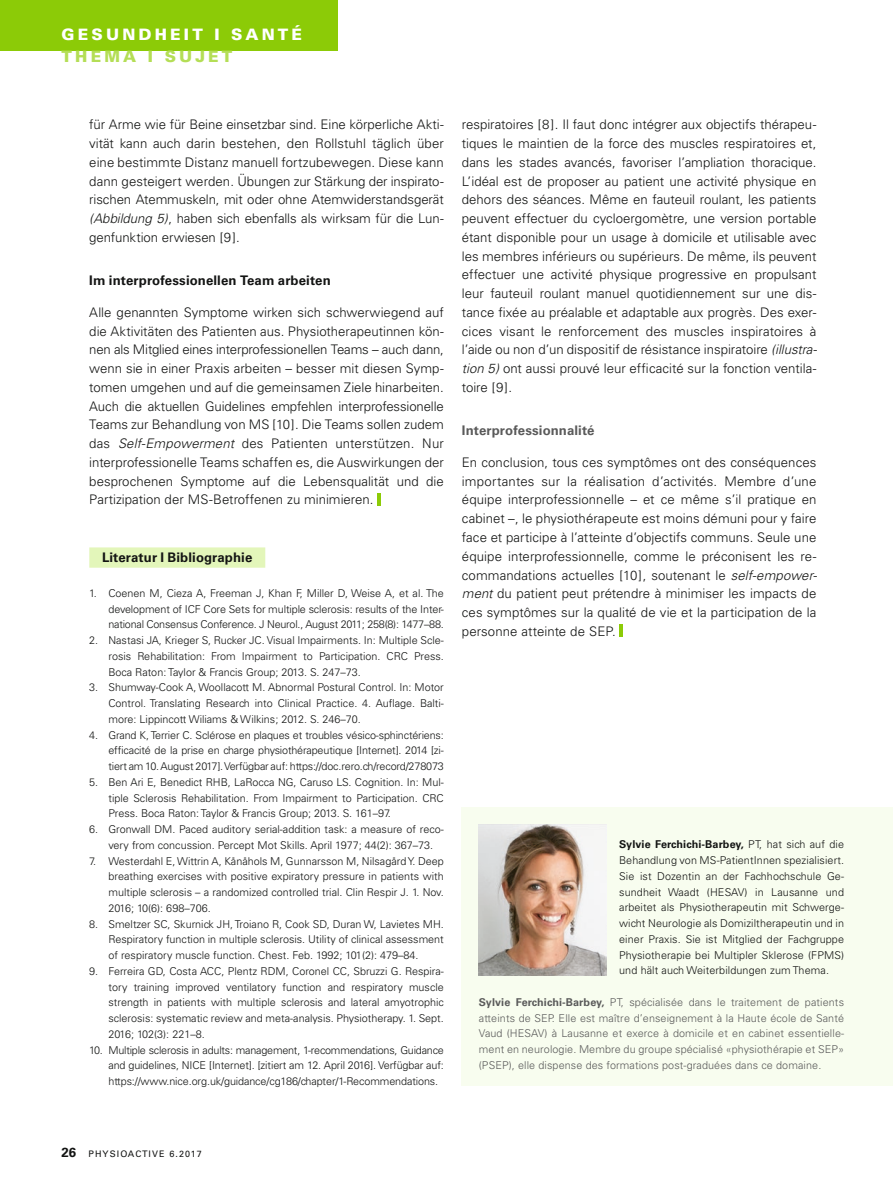
<style>
.page{position:relative;width:893px;height:1191px;background:#fff}
.page>*{position:absolute;margin:0;border:0;box-sizing:border-box;transform-origin:0 0}
.t1{font:900 15.75px "Univers";letter-spacing:.2em;color:#fff}
.t2{font:900 15.75px "Univers";letter-spacing:.2em;color:#b4de56}
.t3{font:300 13.2px/18.8px "Univers";color:#131413;text-align:justify}
.t4{font:700 13.2px "Univers";letter-spacing:.01em;color:#131413}
.t5{font:700 13.2px "Univers";letter-spacing:.01em;color:#5a5a5a}
.t6{font:300 10.8px/15.8px "Univers";color:#131413;text-align:justify}
.t7{font:300 10.8px/15.8px "Univers";letter-spacing:.01em;color:#5a5a5a;text-align:justify}
.t8{font:9px "Univers";letter-spacing:.12em;color:#131413}
.s1{font-style:italic}
.s2{font-weight:700}
.s3{font-weight:700;font-size:13.2px}
</style>
<div class="page">
<div style="left:0;top:0;width:338px;height:51px;background:#8ccb07"></div>
<div style="left:89px;top:547px;width:176px;height:20px;background:#e3f6ba"></div>
<svg style="left:377px;top:493px;width:3px;height:13px"></svg>
<svg style="left:620px;top:624px;width:3px;height:13px"></svg>
<div style="left:462px;top:808px;width:431px;height:278px;background:#f8fdef"></div>
<img style="left:479px;top:825px;width:127px;height:150px">
<h1 class="t1" style="left:62px;top:25px;width:242px">GESUNDHEIT I SANTÉ</h1>
<h1 class="t2" style="left:62px;top:47px;width:172px">THEMA I SUJET</h1>
<p class="t3" style="left:89px;top:115px;width:356px">für Arme wie für Beine einsetzbar sind. Eine körperliche Akti&shy;vität kann auch darin bestehen, den Rollstuhl täglich über eine bestimmte Distanz manuell fortzubewegen. Diese kann dann gesteigert werden. Übungen zur Stärkung der inspirato&shy;rischen Atemmuskeln, mit oder ohne Atemwiderstandsgerät <span class="s1">(Abbildung 5)</span>, haben sich ebenfalls als wirksam für die Lun&shy;genfunktion erwiesen [9].</p>
<p class="t4" style="left:89px;top:273px;width:243px">Im interprofessionellen Team arbeiten</p>
<p class="t3" style="left:89px;top:303px;width:356px">Alle genannten Symptome wirken sich schwerwiegend auf die Aktivitäten des Patienten aus. Physiotherapeutinnen kön&shy;nen als Mitglied eines interprofessionellen Teams – auch dann, wenn sie in einer Praxis arbeiten – besser mit diesen Symp&shy;tomen umgehen und auf die gemeinsamen Ziele hinarbeiten.<br>Auch die aktuellen Guidelines empfehlen interprofessionelle Teams zur Behandlung von MS [10]. Die Teams sollen zudem das <span class="s1">Self-Empowerment</span> des Patienten unterstützen. Nur interprofessionelle Teams schaffen es, die Auswirkungen der besprochenen Symptome auf die Lebensqualität und die Partizipation der MS-Betroffenen zu minimieren.</p>
<p class="t4" style="left:102px;top:550px;width:152px">Literatur I Bibliographie</p>
<p class="t6" style="left:108px;top:585px;width:337px;text-indent:-19px">1. Coenen M, Cieza A, Freeman J, Khan F, Miller D, Weise A, et al. The development of ICF Core Sets for multiple sclerosis: results of the Inter&shy;national Consensus Conference. J Neurol., August 2011; 258(8): 1477–88.</p>
<p class="t6" style="left:108px;top:632px;width:337px;text-indent:-19px">2. Nastasi JA, Krieger S, Rucker JC. Visual Impairments. In: Multiple Scle&shy;rosis Rehabilitation: From Impairment to Participation. CRC Press.<br>Boca Raton: Taylor &amp; Francis Group; 2013. S. 247–73.</p>
<p class="t6" style="left:108px;top:679px;width:337px;text-indent:-19px">3. Shumway-Cook A, Woollacott M. Abnormal Postural Control. In: Motor Control. Translating Research into Clinical Practice. 4. Auflage. Balti&shy;more: Lippincott Wiliams &amp; Wilkins; 2012. S. 246–70.</p>
<p class="t6" style="left:108px;top:727px;width:337px;text-indent:-19px">4. Grand K, Terrier C. Sclérose en plaques et troubles vésico-sphinctériens: efficacité de la prise en charge physiothérapeutique [Internet]. 2014 [zi&shy;tiert am 10. August 2017]. Verfügbar auf: https://doc.rero.ch/record/278073</p>
<p class="t6" style="left:108px;top:774px;width:337px;text-indent:-19px">5. Ben Ari E, Benedict RHB, LaRocca NG, Caruso LS. Cognition. In: Mul&shy;tiple Sclerosis Rehabilitation. From Impairment to Participation. CRC Press. Boca Raton: Taylor &amp; Francis Group; 2013. S. 161–97.</p>
<p class="t6" style="left:108px;top:821px;width:337px;text-indent:-19px">6. Gronwall DM. Paced auditory serial-addition task: a measure of reco&shy;very from concussion. Percept Mot Skills. April 1977; 44(2): 367–73.</p>
<p class="t6" style="left:108px;top:853px;width:337px;text-indent:-19px">7. Westerdahl E, Wittrin A, Kånåhols M, Gunnarsson M, Nilsagård Y. Deep breathing exercises with positive expiratory pressure in patients with multiple sclerosis – a randomized controlled trial. Clin Respir J. 1. Nov.<br>2016; 10(6): 698–706.</p>
<p class="t6" style="left:108px;top:916px;width:337px;text-indent:-19px">8. Smeltzer SC, Skurnick JH, Troiano R, Cook SD, Duran W, Lavietes MH.<br>Respiratory function in multiple sclerosis. Utility of clinical assessment of respiratory muscle function. Chest. Feb. 1992; 101(2): 479–84.</p>
<p class="t6" style="left:108px;top:963px;width:337px;text-indent:-19px">9. Ferreira GD, Costa ACC, Plentz RDM, Coronel CC, Sbruzzi G. Respira&shy;tory training improved ventilatory function and respiratory muscle strength in patients with multiple sclerosis and lateral amyotrophic sclerosis: systematic review and meta-analysis. Physiotherapy. 1. Sept.<br>2016; 102(3): 221–8.</p>
<p class="t6" style="left:108px;top:1042px;width:337px;text-indent:-19px">10. Multiple sclerosis in adults: management, 1-recommendations, Guidance and guidelines, NICE [Internet]. [zitiert am 12. April 2016]. Verfügbar auf: https://www.nice.org.uk/guidance/cg186/chapter/1-Recommendations.</p>
<p class="t3" style="left:462px;top:115px;width:357px">respiratoires [8]. Il faut donc intégrer aux objectifs thérapeu&shy;tiques le maintien de la force des muscles respiratoires et, dans les stades avancés, favoriser l’ampliation thoracique.<br>L’idéal est de proposer au patient une activité physique en dehors des séances. Même en fauteuil roulant, les patients peuvent effectuer du cycloergomètre, une version portable étant disponible pour un usage à domicile et utilisable avec les membres inférieurs ou supérieurs. De même, ils peuvent effectuer une activité physique progressive en propulsant leur fauteuil roulant manuel quotidiennement sur une dis&shy;tance fixée au préalable et adaptable aux progrès. Des exer&shy;cices visant le renforcement des muscles inspiratoires à l’aide ou non d’un dispositif de résistance inspiratoire <span class="s1">(illustra&shy;tion 5)</span> ont aussi prouvé leur efficacité sur la fonction ventila&shy;toire [9].</p>
<p class="t5" style="left:462px;top:423px;width:134px">Interprofessionnalité</p>
<p class="t3" style="left:462px;top:453px;width:357px">En conclusion, tous ces symptômes ont des conséquences importantes sur la réalisation d’activités. Membre d’une équipe interprofessionnelle – et ce même s’il pratique en cabinet –, le physiothérapeute est moins démuni pour y faire face et participe à l’atteinte d’objectifs communs. Seule une équipe interprofessionnelle, comme le préconisent les re&shy;commandations actuelles [10], soutenant le <span class="s1">self-empower&shy;ment</span> du patient peut prétendre à minimiser les impacts de ces symptômes sur la qualité de vie et la participation de la personne atteinte de SEP.</p>
<p class="t6" style="left:619px;top:836px;width:226px"><span class="s2">Sylvie Ferchichi-Barbey,</span> PT, hat sich auf die Behandlung von MS-PatientInnen spezialisiert.<br>Sie ist Dozentin an der Fachhochschule Ge&shy;sundheit Waadt (HESAV) in Lausanne und arbeitet als Physiotherapeutin mit Schwerge&shy;wicht Neurologie als Domiziltherapeutin und in einer Praxis. Sie ist Mitglied der Fachgruppe Physiotherapie bei Multipler Sklerose (FPMS) und hält auch Weiterbildungen zum Thema.</p>
<p class="t7" style="left:479px;top:994px;width:367px"><span class="s2">Sylvie Ferchichi-Barbey,</span> PT, spécialisée dans le traitement de patients atteints de SEP. Elle est maître d’enseignement à la Haute école de Santé Vaud (HESAV) à Lausanne et exerce à domicile et en cabinet essentielle&shy;ment en neurologie. Membre du groupe spécialisé «physiothérapie et SEP» (PSEP), elle dispense des formations post-graduées dans ce domaine.</p>
<p class="t8" style="left:62px;top:1148px;width:142px"><span class="s3">26</span> PHYSIOACTIVE 6.2017</p>
</div>
